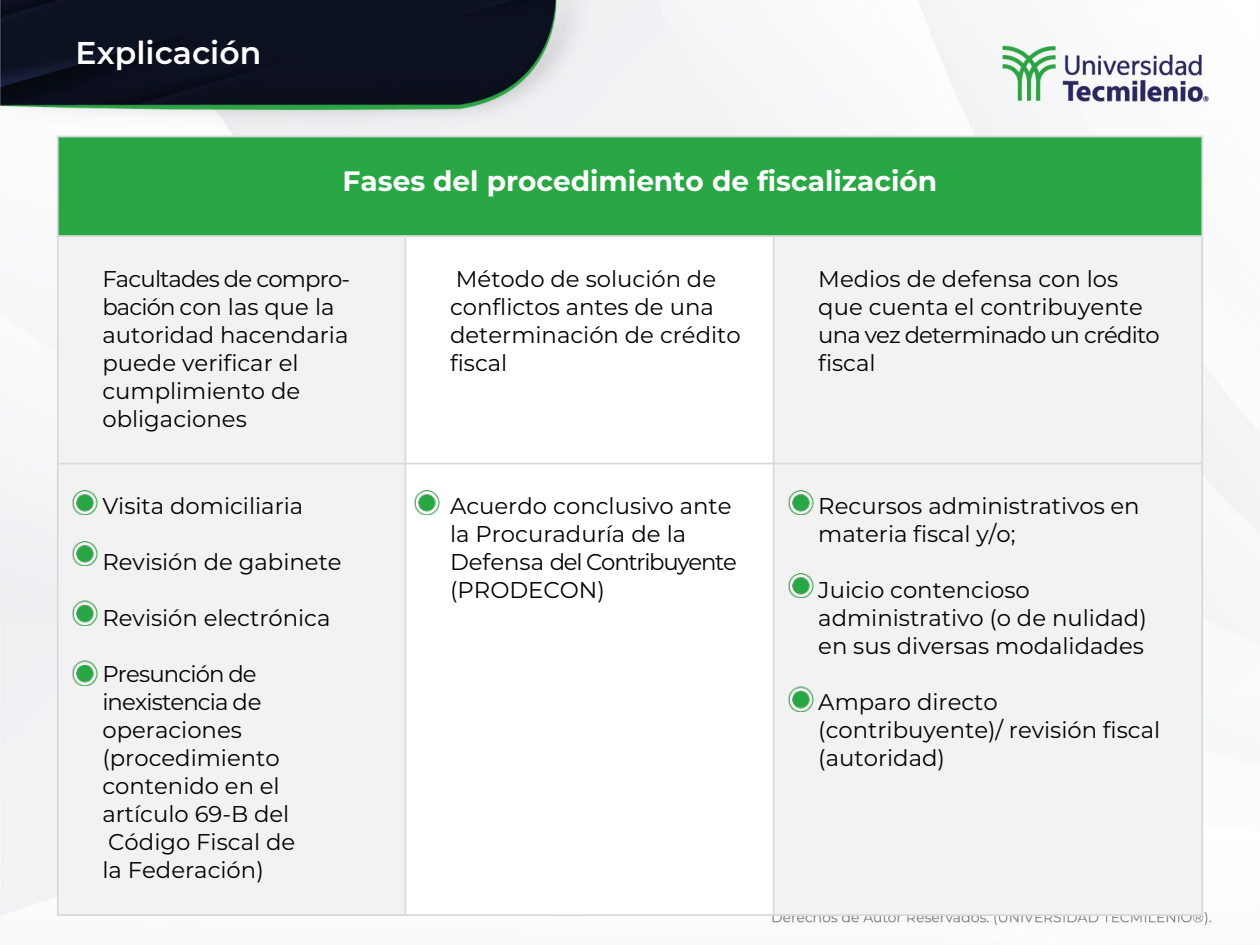
<style>
.page{position:relative;width:1260px;height:945px;background:#fff}
.page>*{position:absolute;margin:0;border:0;box-sizing:border-box;transform-origin:0 0}
.t1{font:600 31.5px "Montserrat";color:#fff}
.t2{font:700 28px "Montserrat";color:#fff}
.t3{font:22.75px/28px "Montserrat";color:#000}
</style>
<div class="page">
<img style="left:0;top:0;width:1260px;height:926px">
<div style="left:58px;top:136px;width:1144px;height:100px;background:#29a745"></div>
<div style="left:58px;top:236px;width:347px;height:228px;background:#f2f2f2"></div>
<div style="left:405px;top:236px;width:369px;height:228px;background:#fff"></div>
<div style="left:774px;top:236px;width:428px;height:228px;background:#f2f2f2"></div>
<div style="left:58px;top:464px;width:347px;height:451px;background:#f2f2f2"></div>
<div style="left:405px;top:464px;width:369px;height:451px;background:#fff"></div>
<div style="left:774px;top:464px;width:428px;height:451px;background:#f2f2f2"></div>
<hr style="left:404px;top:235px;width:2px;height:681px;background:#d9d9d9">
<hr style="left:773px;top:235px;width:2px;height:681px;background:#d9d9d9">
<hr style="left:57px;top:235px;width:1146px;height:2px;background:#d9d9d9">
<hr style="left:57px;top:463px;width:1146px;height:1px;background:#d9d9d9">
<hr style="left:57px;top:136px;width:2px;height:780px;background:#d9d9d9">
<hr style="left:1201px;top:136px;width:2px;height:780px;background:#d9d9d9">
<hr style="left:57px;top:136px;width:1146px;height:1px;background:#d9d9d9">
<hr style="left:57px;top:914px;width:1146px;height:2px;background:#d9d9d9">
<img style="left:32px;top:469px;width:66px;height:46px">
<img style="left:32px;top:519px;width:66px;height:47px">
<img style="left:32px;top:579px;width:66px;height:46px">
<img style="left:32px;top:639px;width:66px;height:46px">
<img style="left:404px;top:469px;width:36px;height:46px">
<img style="left:774px;top:469px;width:40px;height:46px">
<img style="left:774px;top:552px;width:40px;height:46px">
<img style="left:774px;top:665px;width:40px;height:46px">
<h1 class="t1" style="left:76px;top:31px;width:187px">Explicación</h1>
<p class="t2" style="left:343px;top:161px;width:596px">Fases del procedimiento de fiscalización</p>
<p class="t3" style="left:102px;top:264px;width:249px">Facultades de compro&shy;bación con las que la autoridad hacendaria puede verificar el cumplimiento de obligaciones</p>
<p class="t3" style="left:450px;top:264px;width:292px">Método de solución de conflictos antes de una determinación de crédito fiscal</p>
<p class="t3" style="left:818px;top:264px;width:301px">Medios de defensa con los</p>
<p class="t3" style="left:818px;top:292px;width:343px">que cuenta el contribuyente una vez determinado un crédito fiscal</p>
<p class="t3" style="left:102px;top:491px;width:202px">Visita domiciliaria</p>
<p class="t3" style="left:102px;top:547px;width:241px">Revisión de gabinete</p>
<p class="t3" style="left:102px;top:603px;width:230px">Revisión electrónica</p>
<p class="t3" style="left:102px;top:659px;width:179px">Presunción de inexistencia de operaciones (procedimiento contenido en el</p>
<p class="t3" style="left:102px;top:799px;width:188px">artículo 69-B del</p>
<p class="t3" style="left:108px;top:827px;width:189px">Código Fiscal de</p>
<p class="t3" style="left:102px;top:855px;width:163px">la Federación)</p>
<p class="t3" style="left:450px;top:491px;width:288px">Acuerdo conclusivo ante la Procuraduría de la<br>Defensa del Contribuyente (PRODECON)</p>
<p class="t3" style="left:818px;top:491px;width:323px">Recursos administrativos en materia fiscal y/o;</p>
<p class="t3" style="left:818px;top:575px;width:330px">Juicio contencioso administrativo (o de nulidad) en sus diversas modalidades</p>
<p class="t3" style="left:818px;top:687px;width:343px">Amparo directo (contribuyente)/ revisión fiscal (autoridad)</p>
</div>
